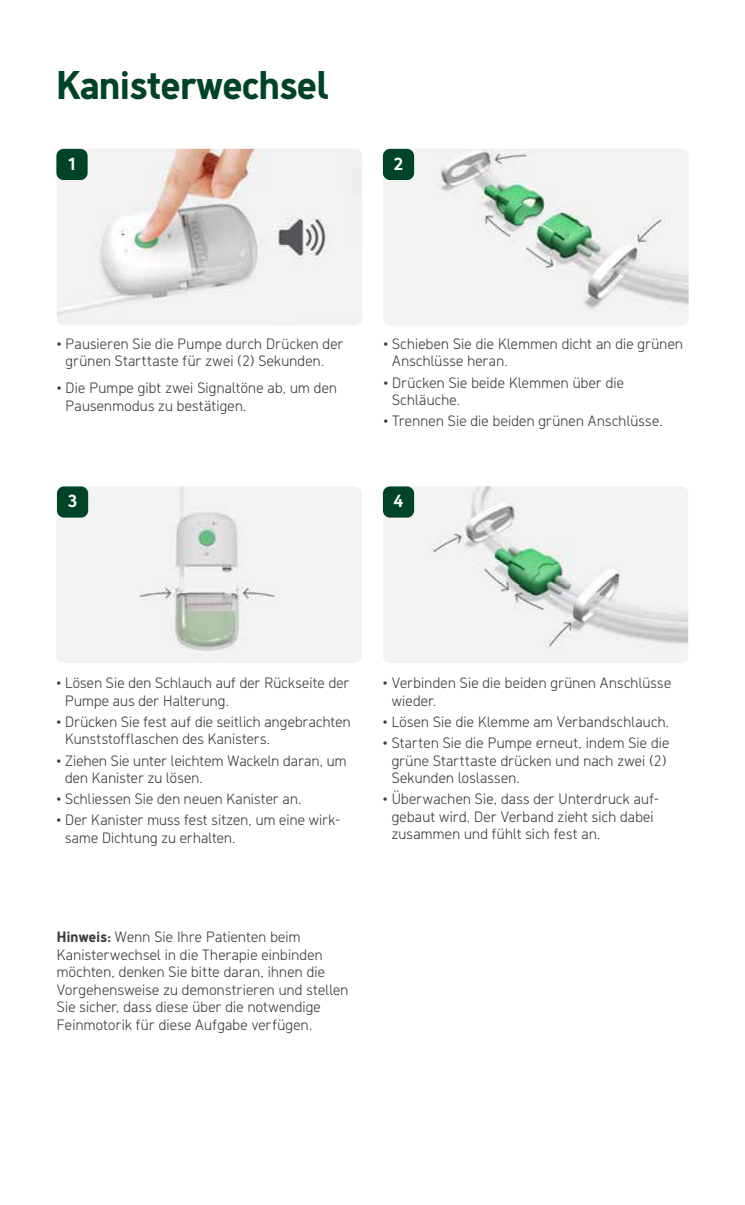
<style>
.page{position:relative;width:745px;height:1205px;background:#fff}
.page>*{position:absolute;margin:0;border:0;box-sizing:border-box;transform-origin:0 0}
.t1{font:700 40px "Molnlycke Sans";letter-spacing:-.005em;color:#004428}
.t2{font:700 17.5px "Molnlycke Sans";color:#fff}
.t3{font:300 15px/17.5px "Molnlycke Sans";letter-spacing:.015em;color:#3c3c3b}
.s1{font-weight:700}
</style>
<div class="page">
<img style="left:57px;top:149px;width:305px;height:176px">
<div style="left:56px;top:149px;width:32px;height:31px;background:#004428;border-radius:7px"></div>
<img style="left:383px;top:149px;width:305px;height:176px">
<div style="left:382px;top:149px;width:32px;height:31px;background:#004428;border-radius:7px"></div>
<img style="left:56px;top:486px;width:305px;height:177px">
<div style="left:57px;top:486px;width:31px;height:32px;background:#004428;border-radius:7px"></div>
<img style="left:383px;top:486px;width:304px;height:177px">
<div style="left:382px;top:486px;width:32px;height:32px;background:#004428;border-radius:7px"></div>
<h1 class="t1" style="left:56px;top:61px;width:273px">Kanisterwechsel</h1>
<p class="t2" style="left:68px;top:153px;width:9px">1</p>
<p class="t2" style="left:393px;top:153px;width:11px">2</p>
<p class="t3" style="left:66px;top:335px;width:279px;text-indent:-9px">• Pausieren Sie die Pumpe durch Drücken der grünen Starttaste für zwei (2) Sekunden.</p>
<p class="t3" style="left:66px;top:379px;width:273px;text-indent:-9px">• Die Pumpe gibt zwei Signaltöne ab, um den<br>Pausenmodus zu bestätigen.</p>
<p class="t2" style="left:68px;top:491px;width:11px">3</p>
<p class="t3" style="left:392px;top:335px;width:292px;text-indent:-9px">• Schieben Sie die Klemmen dicht an die grünen<br>Anschlüsse heran.</p>
<p class="t3" style="left:392px;top:373px;width:233px;text-indent:-9px">• Drücken Sie beide Klemmen über die<br>Schläuche.</p>
<p class="t3" style="left:383px;top:412px;width:281px">• Trennen Sie die beiden grünen Anschlüsse.</p>
<p class="t2" style="left:393px;top:491px;width:11px">4</p>
<p class="t3" style="left:65px;top:674px;width:286px;text-indent:-9px">• Lösen Sie den Schlauch auf der Rückseite der<br>Pumpe aus der Halterung.</p>
<p class="t3" style="left:65px;top:713px;width:287px;text-indent:-9px">• Drücken Sie fest auf die seitlich angebrachten<br>Kunststofflaschen des Kanisters.</p>
<p class="t3" style="left:65px;top:751px;width:283px;text-indent:-9px">• Ziehen Sie unter leichtem Wackeln daran, um den Kanister zu lösen.</p>
<p class="t3" style="left:56px;top:790px;width:246px">• Schliessen Sie den neuen Kanister an.</p>
<p class="t3" style="left:65px;top:811px;width:277px;text-indent:-9px">• Der Kanister muss fest sitzen, um eine wirk&shy;same Dichtung zu erhalten.</p>
<p class="t3" style="left:391px;top:674px;width:281px;text-indent:-9px">• Verbinden Sie die beiden grünen Anschlüsse wieder.</p>
<p class="t3" style="left:382px;top:713px;width:287px">• Lösen Sie die Klemme am Verbandschlauch.</p>
<p class="t3" style="left:391px;top:734px;width:279px;text-indent:-9px">• Starten Sie die Pumpe erneut, indem Sie die grüne Starttaste drücken und nach zwei (2)<br>Sekunden loslassen.</p>
<p class="t3" style="left:391px;top:790px;width:269px;text-indent:-9px">• Überwachen Sie, dass der Unterdruck auf&shy;gebaut wird. Der Verband zieht sich dabei zusammen und fühlt sich fest an.</p>
<p class="t3" style="left:57px;top:928px;width:293px"><span class="s1">Hinweis:</span> Wenn Sie Ihre Patienten beim Kanisterwechsel in die Therapie einbinden möchten, denken Sie bitte daran, ihnen die Vorgehensweise zu demonstrieren und stellen Sie sicher, dass diese über die notwendige Feinmotorik für diese Aufgabe verfügen.</p>
</div>
